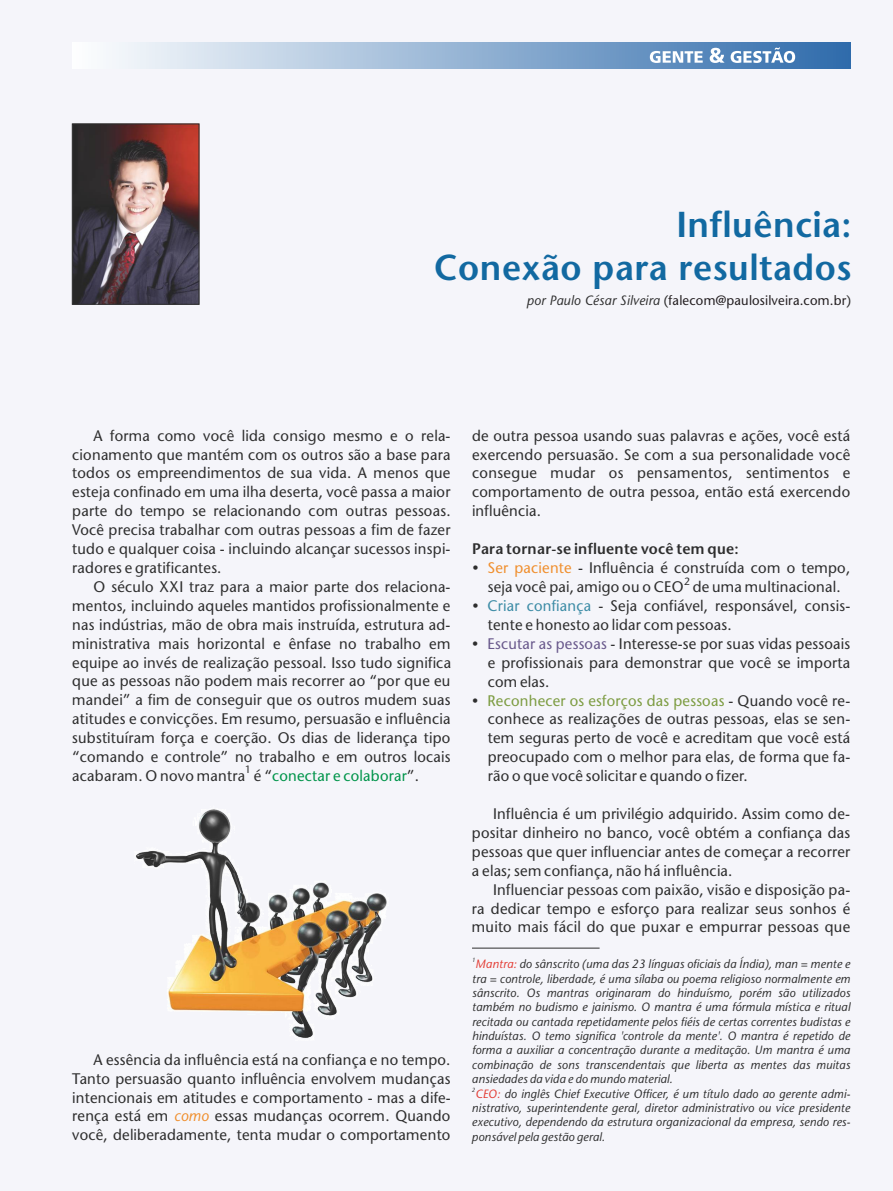
<style>
.page{position:relative;width:893px;height:1191px;background:#f5f5fa}
.page>*{position:absolute;margin:0;border:0;box-sizing:border-box;transform-origin:0 0}
.t1{font:600 36px/43.7px "Stone Sans";color:#1269a1;text-align:right}
.t2{font:15.3px/18.9px "Stone Sans";color:#2e2e2e;text-align:justify}
.t3{font:600 15.3px/18.9px "Stone Sans";color:#2e2e2e}
.t4{font:13.5px "Stone Sans";color:#241f21}
.t5{font:italic 12px/14.4px "Stone Sans";color:#2e2e2e;text-align:justify}
.t6{font:10.5px "Stone Sans";color:#2e2e2e}
.t7{font:italic 6px "Stone Sans";color:#2e2e2e}
.s1{font-style:italic;color:#2e2e2e}
.s2{color:#2e2e2e}
.s3{color:#00944a}
.s4{font-style:italic;color:#f08f2e}
.s5{font-weight:400;color:#f08f2e}
.s6{font-weight:400}
.s7{color:#3d8ca6}
.s8{color:#69598c}
.s9{color:#7d9c42}
.s10{color:#e33b33}
</style>
<div class="page">
<div style="left:72px;top:43px;width:778px;height:25px;background:linear-gradient(to right,#fefeff,#2f6bab)"></div>
<svg style="left:650px;top:47px;width:145px;height:16px"></svg>
<img style="left:72px;top:123px;width:128px;height:181px">
<div style="left:72px;top:124px;width:127px;height:180px;border:1px solid #2e2e2e"></div>
<img style="left:136px;top:809px;width:251px;height:229px">
<hr style="left:472px;top:948px;width:128px;height:1px;background:#2e2e2e">
<h1 class="t1" style="left:434px;top:206px;width:419px">Influência:<br>Conexão para resultados</h1>
<p class="t4" style="left:527px;top:294px;width:326px"><span class="s1">por Paulo César Silveira</span> <span class="s2">(</span>falecom@paulosilveira.com.br<span class="s2">)</span></p>
<p class="t2" style="left:72px;top:427px;width:380px;text-indent:21px">A forma como você lida consigo mesmo e o rela&shy;cionamento que mantém com os outros são a base para todos os empreendimentos de sua vida. A menos que esteja confinado em uma ilha deserta, você passa a maior parte do tempo se relacionando com outras pessoas.<br>Você precisa trabalhar com outras pessoas a fim de fazer tudo e qualquer coisa - incluindo alcançar sucessos inspi&shy;radores e gratificantes.</p>
<p class="t2" style="left:72px;top:578px;width:381px;text-indent:21px">O século XXI traz para a maior parte dos relaciona&shy;mentos, incluindo aqueles mantidos profissionalmente e nas indústrias, mão de obra mais instruída, estrutura ad&shy;ministrativa mais horizontal e ênfase no trabalho em equipe ao invés de realização pessoal. Isso tudo significa que as pessoas não podem mais recorrer ao “por que eu mandei” a fim de conseguir que os outros mudem suas atitudes e convicções. Em resumo, persuasão e influência substituíram força e coerção. Os dias de liderança tipo “comando e controle” no trabalho e em outros locais</p>
<p class="t6" style="left:245px;top:765px;width:8px">1</p>
<p class="t2" style="left:72px;top:767px;width:348px">acabaram. O novo mantra é “<span class="s3">conectar e colaborar</span>”.</p>
<p class="t2" style="left:72px;top:1051px;width:380px;text-indent:21px">A essência da influência está na confiança e no tempo.<br>Tanto persuasão quanto influência envolvem mudanças intencionais em atitudes e comportamento - mas a dife&shy;rença está em <span class="s4">como</span> essas mudanças ocorrem. Quando você, deliberadamente, tenta mudar o comportamento</p>
<p class="t2" style="left:472px;top:427px;width:380px">de outra pessoa usando suas palavras e ações, você está exercendo persuasão. Se com a sua personalidade você consegue mudar os pensamentos, sentimentos e comportamento de outra pessoa, então está exercendo influência.</p>
<p class="t3" style="left:487px;top:541px;width:364px;text-indent:-15px">Para tornar-se influente você tem que:<br><span class="s5">Ser paciente</span> <span class="s6">- Influência é construída com o tempo,</span></p>
<p class="t6" style="left:684px;top:577px;width:8px">2</p>
<p class="t2" style="left:487px;top:579px;width:364px;text-align:left">seja você pai, amigo ou o CEO de uma multinacional.<br><span class="s7">Criar confiança</span> - Seja confiável, responsável, consis&shy;tente e honesto ao lidar com pessoas.<br><span class="s8">Escutar as pessoas</span> - Interesse-se por suas vidas pessoais e profissionais para demonstrar que você se importa com elas.<br><span class="s9">Reconhecer os esforços das pessoas</span> - Quando você re&shy;conhece as realizações de outras pessoas, elas se sen&shy;tem seguras perto de você e acreditam que você está preocupado com o melhor para elas, de forma que fa&shy;rão o que você solicitar e quando o fizer.</p>
<p class="t2" style="left:472px;top:805px;width:380px;text-indent:21px">Influência é um privilégio adquirido. Assim como de&shy;positar dinheiro no banco, você obtém a confiança das pessoas que quer influenciar antes de começar a recorrer a elas; sem confiança, não há influência.</p>
<p class="t2" style="left:472px;top:881px;width:380px;text-indent:21px">Influenciar pessoas com paixão, visão e disposição pa&shy;ra dedicar tempo e esforço para realizar seus sonhos é muito mais fácil do que puxar e empurrar pessoas que</p>
<p class="t5" style="left:472px;top:958px;width:380px"><span class="s10">Mantra:</span> do sânscrito (uma das 23 línguas oficiais da Índia), man = mente e tra = controle, liberdade, é uma sílaba ou poema religioso normalmente em sânscrito. Os mantras originaram do hinduísmo, porém são utilizados também no budismo e jainismo. O mantra é uma fórmula mística e ritual recitada ou cantada repetidamente pelos fiéis de certas correntes budistas e hinduístas. O temo significa 'controle da mente'. O mantra é repetido de forma a auxiliar a concentração durante a meditação. Um mantra é uma combinação de sons transcendentais que liberta as mentes das muitas ansiedades da vida e do mundo material.</p>
<p class="t7" style="left:472px;top:1087px;width:5px">2</p>
<p class="t5" style="left:472px;top:1087px;width:380px"><span class="s10">CEO:</span> do inglês Chief Executive Officer, é um título dado ao gerente admi&shy;nistrativo, superintendente geral, diretor administrativo ou vice presidente executivo, dependendo da estrutura organizacional da empresa, sendo res&shy;ponsável pela gestão geral.</p>
<p class="t7" style="left:472px;top:957px;width:5px">1</p>
</div>
